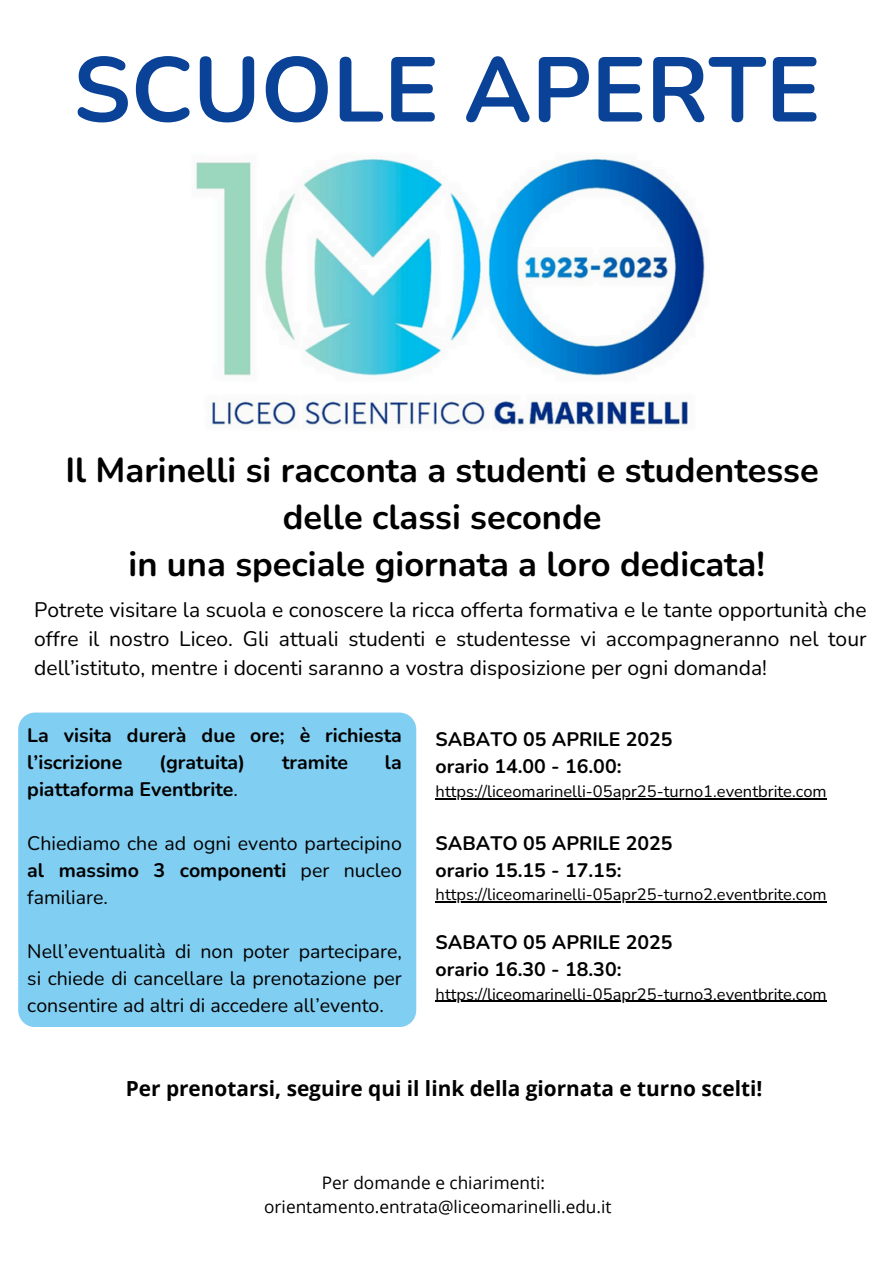
<style>
.page{position:relative;width:894px;height:1264px;background:#fff}
.page>*{position:absolute;margin:0;border:0;box-sizing:border-box;transform-origin:0 0}
.t1{font:700 91.5px "Nunito";color:#094296}
.t2{font:700 34.5px/47.2px "Nunito";color:#000;text-align:center}
.t3{font:21px/29.2px "Nunito";color:#000;text-align:justify}
.t4{font:700 20.85px "Open Sans";color:#000}
.t5{font:700 19.5px/27px "Nunito";color:#000}
.t6{font:19.5px/27px "Nunito";color:#000;text-align:justify}
.t7{font:17.25px "Open Sans";color:#000}
.t8{font:16.5px "Nunito";color:#000}
.s1{font-weight:400}
.s2{font-weight:700}
</style>
<div class="page">
<img style="left:196px;top:158px;width:509px;height:269px">
<div style="left:18px;top:712px;width:398px;height:315px;background:#80cef2"></div>
<hr style="left:435px;top:798px;width:391px;height:1px;background:#000">
<hr style="left:435px;top:901px;width:391px;height:1px;background:#000">
<hr style="left:435px;top:1000px;width:391px;height:1px;background:#000">
<p class="t1" style="left:73px;top:29px;width:748px">SCUOLE APERTE</p>
<h4 class="t2" style="left:65px;top:446px;width:754px">Il Marinelli si racconta a studenti e studentesse delle classi seconde<br>in una speciale giornata a loro dedicata!</h4>
<p class="t3" style="left:34px;top:595px;width:833px">Potrete visitare la scuola e conoscere la ricca offerta formativa e le tante opportunità che offre il nostro Liceo. Gli attuali studenti e studentesse vi accompagneranno nel tour dell’istituto, mentre i docenti saranno a vostra disposizione per ogni domanda!</p>
<h2 class="t5" style="left:27px;top:722px;width:376px">La visita durerà due ore; è richiesta l’iscrizione</h2>
<h2 class="t5" style="left:159px;top:749px;width:88px">(gratuita)</h2>
<h2 class="t5" style="left:282px;top:749px;width:68px">tramite</h2>
<h2 class="t5" style="left:385px;top:749px;width:18px">la</h2>
<h2 class="t5" style="left:27px;top:776px;width:212px">piattaforma Eventbrite<span class="s1">.</span></h2>
<h4 class="t6" style="left:27px;top:830px;width:376px">Chiediamo che ad ogni evento partecipino <span class="s2">al massimo 3 componenti</span> per nucleo familiare.</h4>
<h4 class="t6" style="left:27px;top:938px;width:376px">Nell’eventualità di non poter partecipare, si chiede di cancellare la prenotazione per consentire ad altri di accedere all’evento.</h4>
<p class="t5" style="left:435px;top:726px;width:238px">SABATO 05 APRILE 2025</p>
<p class="t5" style="left:435px;top:753px;width:187px">orario 14.00 - 16.00:</p>
<p class="t8" style="left:435px;top:780px;width:392px">https://liceomarinelli-05apr25-turno1.eventbrite.com</p>
<p class="t5" style="left:435px;top:829px;width:238px">SABATO 05 APRILE 2025</p>
<p class="t5" style="left:435px;top:856px;width:187px">orario 15.15 - 17.15:</p>
<p class="t8" style="left:435px;top:883px;width:392px">https://liceomarinelli-05apr25-turno2.eventbrite.com</p>
<p class="t5" style="left:435px;top:928px;width:238px">SABATO 05 APRILE 2025</p>
<p class="t5" style="left:435px;top:955px;width:187px">orario 16.30 - 18.30:</p>
<h3 class="t8" style="left:435px;top:982px;width:392px">https://liceomarinelli-05apr25-turno3.eventbrite.com</h3>
<p class="t4" style="left:126px;top:1073px;width:638px">Per prenotarsi, seguire qui il link della giornata e turno scelti!</p>
<h4 class="t7" style="left:321px;top:1170px;width:225px">Per domande e chiarimenti:</h4>
<p class="t7" style="left:264px;top:1194px;width:349px">orientamento.entrata@liceomarinelli.edu.it</p>
</div>
